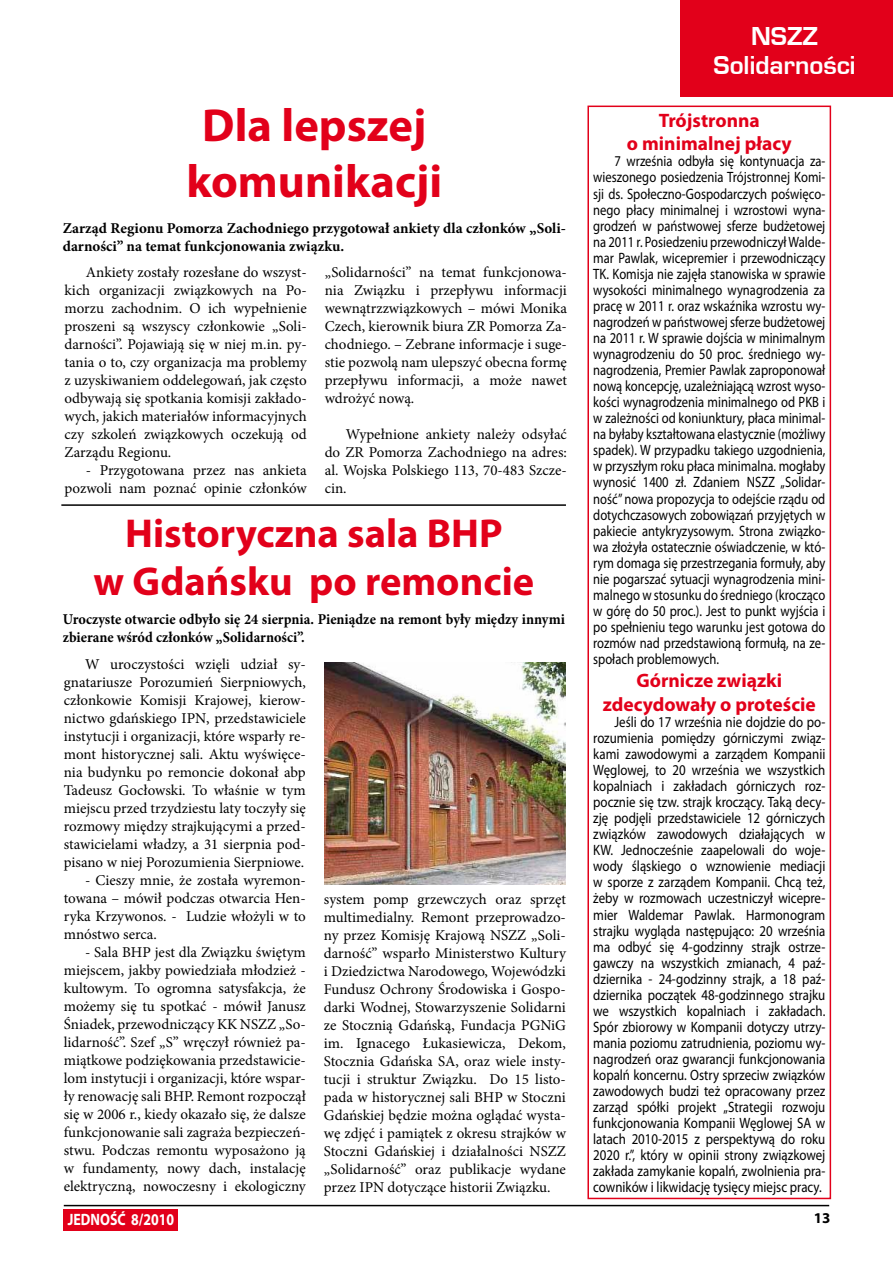
<style>
.page{position:relative;width:893px;height:1263px;background:#fff}
.page>*{position:absolute;margin:0;border:0;box-sizing:border-box;transform-origin:0 0}
.t1{font:700 46.5px/55.8px "Myriad Pro";color:#e2001a;text-align:center}
.t2{font:700 40.5px/48.6px "Myriad Pro";color:#e2001a;text-align:center}
.t3{font:700 24px/28.8px "Euromode";color:#fff;text-align:center}
.t4{font:700 19.5px/23.4px "Myriad Pro";color:#e2001a;text-align:center}
.t5{font:700 16.5px "Myriad Pro";color:#fff;scale:.84 1}
.t6{font:15px/18px "Minion Pro";color:#000;text-align:justify}
.t7{font:15px/16px "Myriad Pro";color:#000;text-align:justify;scale:.84 1}
.t8{font:15px/16px "Myriad Pro";color:#000;text-align:justify;scale:.86 1}
.t9{font:700 15px/17.2px "Minion Pro";color:#000;scale:.95 1}
.t10{font:700 15px/18px "Minion Pro";color:#000}
.t11{font:700 15px "Myriad Pro";color:#000}
</style>
<div class="page">
<div style="left:680px;top:0;width:213px;height:96px;background:#e2001a"></div>
<div style="left:64px;top:1209px;width:114px;height:21px;background:#e2001a"></div>
<hr style="left:64px;top:1205px;width:765px;height:1px;background:#000">
<div style="left:587px;top:106px;width:244px;height:1093px;border:2px solid #e2001a"></div>
<hr style="left:61px;top:504px;width:505px;height:2px;background:#000">
<img style="left:325px;top:663px;width:241px;height:221px">
<h1 class="t1" style="left:187px;top:96px;width:257px">Dla lepszej komunikacji</h1>
<p class="t10" style="left:63px;top:219px;width:505px">Zarząd Regionu Pomorza Zachodniego przygotował ankiety dla członków „Soli&shy;darności” na temat funkcjonowania związku.</p>
<p class="t6" style="left:64px;top:264px;width:244px;text-indent:21px">Ankiety zostały rozesłane do wszyst&shy;kich organizacji związkowych na Po&shy;morzu zachodnim. O ich wypełnienie proszeni są wszyscy członkowie „Soli&shy;darności”. Pojawiają się w niej m.in. py&shy;tania o to, czy organizacja ma problemy z uzyskiwaniem oddelegowań, jak często odbywają się spotkania komisji zakłado&shy;wych, jakich materiałów informacyjnych czy szkoleń związkowych oczekują od Zarządu Regionu.</p>
<p class="t6" style="left:64px;top:462px;width:244px;text-align:right">- Przygotowana przez nas ankieta pozwoli nam poznać opinie członków</p>
<p class="t6" style="left:325px;top:264px;width:244px">„Solidarności” na temat funkcjonowa&shy;nia Związku i przepływu informacji wewnątrzzwiązkowych – mówi Monika Czech, kierownik biura ZR Pomorza Za&shy;chodniego. – Zebrane informacje i suge&shy;stie pozwolą nam ulepszyć obecna formę przepływu informacji, a może nawet wdrożyć nową.</p>
<p class="t6" style="left:325px;top:426px;width:244px;text-indent:21px">Wypełnione ankiety należy odsyłać do ZR Pomorza Zachodniego na adres: al. Wojska Polskiego 113, 70-483 Szcze&shy;cin.</p>
<h2 class="t2" style="left:94px;top:507px;width:442px">Historyczna sala BHP<br>w Gdańsku po remoncie</h2>
<p class="t9" style="left:63px;top:611px;width:530px">Uroczyste otwarcie odbyło się 24 sierpnia. Pieniądze na remont były między innymi zbierane wśród członków „Solidarności”.</p>
<p class="t6" style="left:64px;top:655px;width:244px;text-indent:21px">W uroczystości wzięli udział sy&shy;gnatariusze Porozumień Sierpniowych, członkowie Komisji Krajowej, kierow&shy;nictwo gdańskiego IPN, przedstawiciele instytucji i organizacji, które wsparły re&shy;mont historycznej sali. Aktu wyświęce&shy;nia budynku po remoncie dokonał abp Tadeusz Gocłowski. To właśnie w tym miejscu przed trzydziestu laty toczyły się rozmowy między strajkującymi a przed&shy;stawicielami władzy, a 31 sierpnia pod&shy;pisano w niej Porozumienia Sierpniowe.</p>
<p class="t6" style="left:64px;top:871px;width:244px;text-indent:21px">- Cieszy mnie, że została wyremon&shy;towana – mówił podczas otwarcia Hen&shy;ryka Krzywonos. - Ludzie włożyli w to mnóstwo serca.</p>
<p class="t6" style="left:64px;top:943px;width:244px;text-indent:21px">- Sala BHP jest dla Związku świętym miejscem, jakby powiedziała młodzież - kultowym. To ogromna satysfakcja, że możemy się tu spotkać - mówił Janusz Śniadek, przewodniczący KK NSZZ „So&shy;lidarność”. Szef „S” wręczył również pa&shy;miątkowe podziękowania przedstawicie&shy;lom instytucji i organizacji, które wspar&shy;ły renowację sali BHP. Remont rozpoczął się w 2006 r., kiedy okazało się, że dalsze funkcjonowanie sali zagraża bezpieczeń&shy;stwu. Podczas remontu wyposażono ją w fundamenty, nowy dach, instalację elektryczną, nowoczesny i ekologiczny</p>
<p class="t6" style="left:324px;top:890px;width:244px">system pomp grzewczych oraz sprzęt multimedialny. Remont przeprowadzo&shy;ny przez Komisję Krajową NSZZ „Soli&shy;darność” wsparło Ministerstwo Kultury i Dziedzictwa Narodowego, Wojewódzki Fundusz Ochrony Środowiska i Gospo&shy;darki Wodnej, Stowarzyszenie Solidarni ze Stocznią Gdańską, Fundacja PGNiG im. Ignacego Łukasiewicza, Dekom, Stocznia Gdańska SA, oraz wiele insty&shy;tucji i struktur Związku. Do 15 listo&shy;pada w historycznej sali BHP w Stoczni Gdańskiej będzie można oglądać wysta&shy;wę zdjęć i pamiątek z okresu strajków w Stoczni Gdańskiej i działalności NSZZ „Solidarność” oraz publikacje wydane przez IPN dotyczące historii Związku.</p>
<h3 class="t3" style="left:713px;top:21px;width:144px">NSZZ<br>Solidarności</h3>
<h3 class="t4" style="left:627px;top:108px;width:166px">Trójstronna<br>o minimalnej płacy</h3>
<p class="t7" style="left:593px;top:153px;width:278px;text-indent:21px">7 września odbyła się kontynuacja za&shy;wieszonego posiedzenia Trójstronnej Komi&shy;sji ds. Społeczno-Gospodarczych poświęco&shy;nego płacy minimalnej i wzrostowi wyna&shy;grodzeń w państwowej sferze budżetowej na 2011 r. Posiedzeniu przewodniczył Walde&shy;mar Pawlak, wicepremier i przewodniczący TK. Komisja nie zajęła stanowiska w sprawie wysokości minimalnego wynagrodzenia za pracę w 2011 r. oraz wskaźnika wzrostu wy&shy;nagrodzeń w państwowej sferze budżetowej na 2011 r. W sprawie dojścia w minimalnym wynagrodzeniu do 50 proc. średniego wy&shy;nagrodzenia, Premier Pawlak zaproponował nową koncepcję, uzależniającą wzrost wyso&shy;kości wynagrodzenia minimalnego od PKB i w zależności od koniunktury, płaca minimal&shy;na byłaby kształtowana elastycznie (możliwy spadek). W przypadku takiego uzgodnienia, w przyszłym roku płaca minimalna. mogłaby wynosić 1400 zł. Zdaniem NSZZ „Solidar&shy;ność” nowa propozycja to odejście rządu od dotychczasowych zobowiązań przyjętych w pakiecie antykryzysowym. Strona związko&shy;wa złożyła ostatecznie oświadczenie, w któ&shy;rym domaga się przestrzegania formuły, aby nie pogarszać sytuacji wynagrodzenia mini&shy;malnego w stosunku do średniego (krocząco w górę do 50 proc.). Jest to punkt wyjścia i po spełnieniu tego warunku jest gotowa do rozmów nad przedstawioną formułą, na ze&shy;społach problemowych.</p>
<h3 class="t4" style="left:603px;top:668px;width:214px">Górnicze związki zdecydowały o proteście</h3>
<p class="t8" style="left:593px;top:714px;width:271px;text-indent:21px">Jeśli do 17 września nie dojdzie do po&shy;rozumienia pomiędzy górniczymi związ&shy;kami zawodowymi a zarządem Kompanii Węglowej, to 20 września we wszystkich kopalniach i zakładach górniczych roz&shy;pocznie się tzw. strajk kroczący. Taką decy&shy;zję podjęli przedstawiciele 12 górniczych związków zawodowych działających w KW. Jednocześnie zaapelowali do woje&shy;wody śląskiego o wznowienie mediacji w sporze z zarządem Kompanii. Chcą też, żeby w rozmowach uczestniczył wicepre&shy;mier Waldemar Pawlak. Harmonogram strajku wygląda następująco: 20 września ma odbyć się 4-godzinny strajk ostrze&shy;gawczy na wszystkich zmianach, 4 paź&shy;dziernika - 24-godzinny strajk, a 18 paź&shy;dziernika początek 48-godzinnego strajku we wszystkich kopalniach i zakładach.<br>Spór zbiorowy w Kompanii dotyczy utrzy&shy;mania poziomu zatrudnienia, poziomu wy&shy;nagrodzeń oraz gwarancji funkcjonowania kopalń koncernu. Ostry sprzeciw związków zawodowych budzi też opracowany przez zarząd spółki projekt „Strategii rozwoju funkcjonowania Kompanii Węglowej SA w latach 2010-2015 z perspektywą do roku 2020 r.”, który w opinii strony związkowej zakłada zamykanie kopalń, zwolnienia pra&shy;cowników i likwidację tysięcy miejsc pracy.</p>
<p class="t5" style="left:68px;top:1208px;width:128px">JEDNOŚĆ 8/2010</p>
<p class="t11" style="left:814px;top:1208px;width:18px">13</p>
</div>
